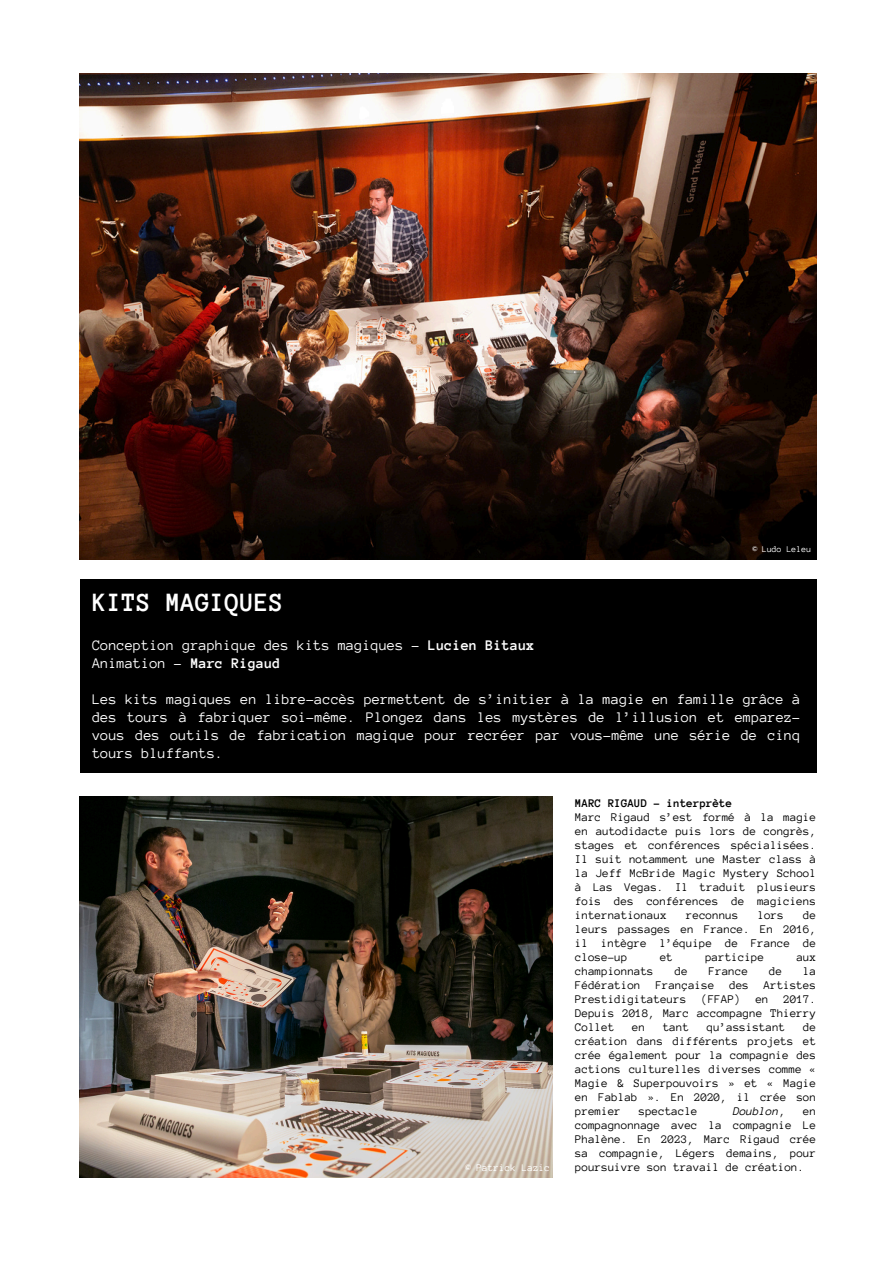
<style>
.page{position:relative;width:894px;height:1264px;background:#fff}
.page>*{position:absolute;margin:0;border:0;box-sizing:border-box;transform-origin:0 0}
.t1{font:700 27px "Anonymous Pro";color:#fff}
.t2{font:15px/18px "Anonymous Pro";color:#fff}
.t3{font:12px/14px "Anonymous Pro";color:#000;text-align:justify}
.t4{font:italic 12px "Anonymous Pro";color:#000}
.t5{font:10.35px "Anonymous Pro";color:#fff}
.t6{font:9px "Anonymous Pro";color:#fff}
.s1{font-weight:700}
.s2{font-style:normal}
</style>
<div class="page">
<div style="left:80px;top:580px;width:736px;height:192px;background:#000"></div>
<img style="left:80px;top:74px;width:736px;height:485px">
<img style="left:80px;top:797px;width:472px;height:380px">
<p class="t6" style="left:752px;top:545px;width:60px">© Ludo Leleu</p>
<p class="t1" style="left:92px;top:588px;width:193px">KITS MAGIQUES</p>
<p class="t2" style="left:92px;top:636px;width:443px">Conception graphique des kits magiques - <span class="s1">Lucien Bitaux<br></span>Animation - <span class="s1">Marc Rigaud</span></p>
<h1 class="t2" style="left:92px;top:690px;width:709px;text-align:justify">Les kits magiques en libre-accès permettent de s’initier à la magie en famille grâce à des tours à fabriquer soi-même. Plongez dans les mystères de l’illusion et emparez&shy;vous des outils de fabrication magique pour recréer par vous-même une série de cinq tours bluffants.</h1>
<h3 class="t5" style="left:465px;top:1162px;width:86px">© Patrick Lazic</h3>
<h2 class="t3" style="left:575px;top:796px;width:242px;text-align:left"><span class="s1">MARC RIGAUD - interprète<br></span>Marc Rigaud s’est formé à la magie en autodidacte puis lors de congrès, stages et conférences spécialisées.<br>Il suit notamment une Master class à la Jeff McBride Magic Mystery School à Las Vegas. Il traduit plusieurs fois des conférences de magiciens internationaux</h2>
<h2 class="t3" style="left:575px;top:908px;width:242px;text-indent:228px">de leurs passages en France. En 2016, il intègre l’équipe de France de close-up</h2>
<h2 class="t3" style="left:686px;top:908px;width:54px">reconnus</h2>
<h2 class="t3" style="left:757px;top:908px;width:28px">lors</h2>
<h2 class="t3" style="left:659px;top:950px;width:15px">et</h2>
<h2 class="t3" style="left:705px;top:950px;width:60px">participe</h2>
<h2 class="t3" style="left:796px;top:950px;width:21px">aux</h2>
<h2 class="t3" style="left:575px;top:964px;width:242px;text-indent:228px">la Fédération Française des Artistes Prestidigitateurs (FFAP) en 2017.<br>Depuis 2018, Marc accompagne Thierry Collet</h2>
<h2 class="t3" style="left:575px;top:964px;width:80px">championnats</h2>
<h2 class="t3" style="left:674px;top:964px;width:15px">de</h2>
<h2 class="t3" style="left:708px;top:964px;width:41px">France</h2>
<h2 class="t3" style="left:769px;top:964px;width:15px">de</h2>
<h2 class="t3" style="left:575px;top:1020px;width:242px;text-indent:228px">de création dans différents projets et crée également pour la compagnie des actions culturelles diverses comme « Magie &amp; Superpouvoirs » et « Magie en Fablab ». En 2020, il crée son premier</h2>
<h2 class="t3" style="left:632px;top:1020px;width:15px">en</h2>
<h2 class="t3" style="left:663px;top:1020px;width:28px">tant</h2>
<h2 class="t3" style="left:706px;top:1020px;width:80px">qu’assistant</h2>
<h2 class="t3" style="left:638px;top:1104px;width:60px">spectacle</h2>
<h2 class="t4" style="left:733px;top:1105px;width:54px">Doublon<span class="s2">,</span></h2>
<h2 class="t3" style="left:575px;top:1104px;width:242px;text-indent:228px">en compagnonnage avec la compagnie Le Phalène. En 2023, Marc Rigaud crée sa compagnie, Légers demains, pour poursuivre son travail de création.</h2>
</div>
